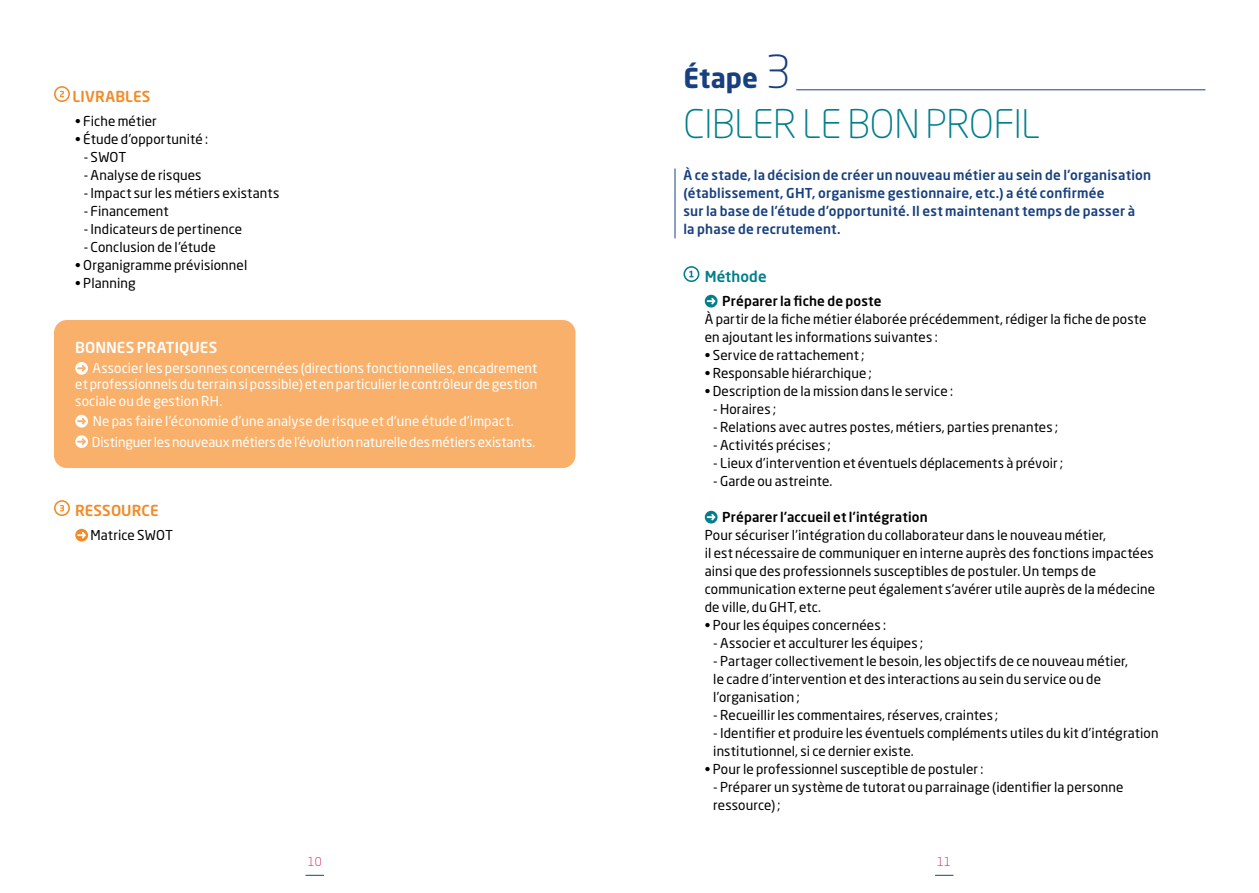
<style>
.page{position:relative;width:1259px;height:893px;background:#fff}
.page>*{position:absolute;margin:0;border:0;box-sizing:border-box;transform-origin:0 0}
.t1{font:300 39px "Neo Sans Std";letter-spacing:-.01em;color:#007e8b}
.t2{font:700 27px "Neo Sans Std";letter-spacing:.005em;color:#18407e}
.t3{font:500 15px "Neo Sans Std";letter-spacing:.005em;color:#f28a25}
.t4{font:500 15px "Neo Sans Std";letter-spacing:.005em;color:#fff}
.t5{font:500 15px "Neo Sans Std";letter-spacing:.01em;color:#007e8b}
.t6{font:13.5px/18px "Neo Sans Std";letter-spacing:.01em;color:#000}
.t7{font:13.5px/16.2px "Neo Sans Std";letter-spacing:.005em;color:#fff;text-align:justify}
.t8{font:500 13.5px/18px "Neo Sans Std";letter-spacing:.015em;color:#18407e}
.t9{font:500 13.5px "Neo Sans Std";letter-spacing:.01em;color:#000}
.t10{font:300 12px "Neo Sans Std";color:#d90b47}
.s1{font-weight:300;font-size:45px}
</style>
<div class="page">
<svg style="left:306px;top:875px;width:18px;height:1px"></svg>
<svg style="left:935px;top:875px;width:18px;height:1px"></svg>
<hr style="left:796px;top:90px;width:409px;height:1px;background:#18407e">
<hr style="left:675px;top:169px;width:1px;height:69px;background:#18407e">
<div style="left:54px;top:320px;width:521px;height:148px;background:#f8b06a;border-radius:13px"></div>
<svg style="left:75px;top:362px;width:13px;height:13px"></svg>
<svg style="left:75px;top:415px;width:13px;height:13px"></svg>
<svg style="left:75px;top:435px;width:13px;height:13px"></svg>
<svg style="left:54px;top:86px;width:16px;height:16px"></svg>
<svg style="left:54px;top:500px;width:16px;height:16px"></svg>
<svg style="left:75px;top:529px;width:13px;height:13px"></svg>
<svg style="left:683px;top:266px;width:16px;height:16px"></svg>
<svg style="left:705px;top:295px;width:12px;height:13px"></svg>
<svg style="left:705px;top:511px;width:12px;height:13px"></svg>
<p class="t3" style="left:73px;top:87px;width:79px">LIVRABLES</p>
<p class="t6" style="left:75px;top:112px;width:83px">• Fiche métier</p>
<p class="t6" style="left:75px;top:130px;width:134px">• Étude d’opportunité :</p>
<p class="t6" style="left:84px;top:148px;width:44px">- SWOT</p>
<p class="t6" style="left:84px;top:166px;width:119px">- Analyse de risques</p>
<p class="t6" style="left:84px;top:184px;width:197px">- Impact sur les métiers existants</p>
<p class="t6" style="left:84px;top:202px;width:86px">- Financement</p>
<p class="t6" style="left:84px;top:220px;width:160px">- Indicateurs de pertinence</p>
<p class="t6" style="left:84px;top:238px;width:133px">- Conclusion de l’étude</p>
<p class="t6" style="left:75px;top:256px;width:173px">• Organigramme prévisionnel</p>
<p class="t6" style="left:75px;top:274px;width:62px">• Planning</p>
<p class="t4" style="left:75px;top:338px;width:143px">BONNES PRATIQUES</p>
<p class="t7" style="left:75px;top:360px;width:463px;text-indent:17px">Associer les personnes concernées (directions fonctionnelles, encadrement et professionnels du terrain si possible) et en particulier le contrôleur de gestion sociale ou de gestion RH.</p>
<p class="t7" style="left:92px;top:411px;width:445px;line-height:20.4px">Ne pas faire l’économie d’une analyse de risque et d'une étude d’impact.<br>Distinguer les nouveaux métiers de l’évolution naturelle des métiers existants.</p>
<p class="t3" style="left:75px;top:501px;width:85px">RESSOURCE</p>
<p class="t6" style="left:90px;top:526px;width:84px">Matrice SWOT</p>
<h2 class="t2" style="left:683px;top:61px;width:109px">Étape <span class="s1">3</span></h2>
<h1 class="t1" style="left:683px;top:100px;width:358px">CIBLER LE BON PROFIL</h1>
<p class="t8" style="left:683px;top:166px;width:469px">À ce stade, la décision de créer un nouveau métier au sein de l’organisation (établissement, GHT, organisme gestionnaire, etc.) a été confirmée<br>sur la base de l’étude d’opportunité. Il est maintenant temps de passer à<br>la phase de recrutement.</p>
<p class="t5" style="left:704px;top:267px;width:64px">Méthode</p>
<p class="t9" style="left:722px;top:293px;width:161px">Préparer la fiche de poste</p>
<p class="t6" style="left:705px;top:310px;width:443px">À partir de la fiche métier élaborée précédemment, rédiger la fiche de poste en ajoutant les informations suivantes :</p>
<p class="t6" style="left:705px;top:346px;width:161px">• Service de rattachement ;</p>
<p class="t6" style="left:705px;top:364px;width:168px">• Responsable hiérarchique ;</p>
<p class="t6" style="left:705px;top:382px;width:250px">• Description de la mission dans le service :</p>
<p class="t6" style="left:713px;top:400px;width:64px">- Horaires ;</p>
<p class="t6" style="left:713px;top:418px;width:346px">- Relations avec autres postes, métiers, parties prenantes ;</p>
<p class="t6" style="left:713px;top:436px;width:119px">- Activités précises ;</p>
<p class="t6" style="left:713px;top:454px;width:351px">- Lieux d’intervention et éventuels déplacements à prévoir ;</p>
<p class="t6" style="left:713px;top:472px;width:121px">- Garde ou astreinte.</p>
<p class="t9" style="left:722px;top:509px;width:207px">Préparer l’accueil et l’intégration</p>
<p class="t6" style="left:705px;top:526px;width:452px">Pour sécuriser l’intégration du collaborateur dans le nouveau métier,<br>il est nécessaire de communiquer en interne auprès des fonctions impactées ainsi que des professionnels susceptibles de postuler. Un temps de communication externe peut également s'avérer utile auprès de la médecine de ville, du GHT, etc.</p>
<p class="t6" style="left:705px;top:616px;width:183px">• Pour les équipes concernées :</p>
<p class="t6" style="left:713px;top:634px;width:211px">- Associer et acculturer les équipes ;</p>
<p class="t6" style="left:713px;top:652px;width:416px">- Partager collectivement le besoin, les objectifs de ce nouveau métier, le cadre d’intervention et des interactions au sein du service ou de l’organisation ;</p>
<p class="t6" style="left:713px;top:706px;width:286px">- Recueillir les commentaires, réserves, craintes ;</p>
<p class="t6" style="left:713px;top:724px;width:447px">- Identifier et produire les éventuels compléments utiles du kit d’intégration institutionnel, si ce dernier existe.</p>
<p class="t6" style="left:705px;top:760px;width:280px">• Pour le professionnel susceptible de postuler :</p>
<p class="t6" style="left:713px;top:778px;width:411px">- Préparer un système de tutorat ou parrainage (identifier la personne ressource) ;</p>
<p class="t10" style="left:308px;top:854px;width:15px">10</p>
<p class="t10" style="left:937px;top:854px;width:15px">11</p>
</div>
